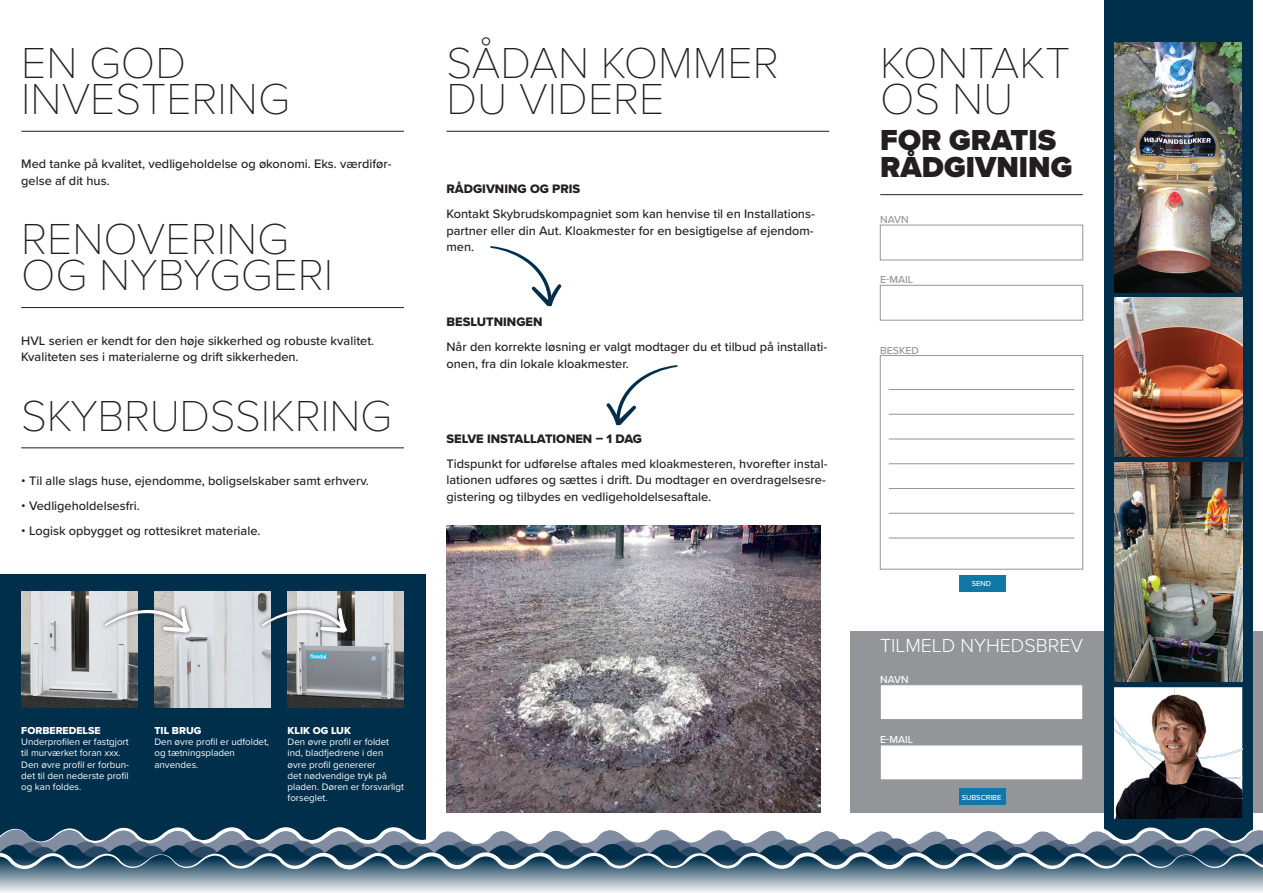
<style>
.page{position:relative;width:1263px;height:893px;background:#fff}
.page>*{position:absolute;margin:0;border:0;box-sizing:border-box;transform-origin:0 0}
.t1{font:100 45px/36px "Proxima Nova T";color:#231f20}
.t2{font:900 30px/27px "Proxima Nova";color:#231f20}
.t3{font:300 19.5px "Proxima Nova";color:#fff}
.t4{font:500 12.75px/16.5px "Proxima Nova";color:#231f20}
.t5{font:12.75px "Proxima Nova Extrabld";color:#231f20}
.t6{font:10.5px "Proxima Nova Extrabld";color:#fff}
.t7{font:500 10.5px "Proxima Nova";color:#939598}
.t8{font:500 10.5px "Proxima Nova";color:#fff}
.t9{font:9.75px/11.2px "Proxima Nova";color:#fff}
.t10{font:500 7.5px "Proxima Nova";color:#fff}
</style>
<div class="page">
<hr style="left:21px;top:131px;width:383px;height:1px;background:#231f20">
<hr style="left:21px;top:307px;width:383px;height:1px;background:#231f20">
<hr style="left:21px;top:448px;width:383px;height:1px;background:#231f20">
<hr style="left:446px;top:131px;width:383px;height:1px;background:#231f20">
<svg style="left:490px;top:246px;width:72px;height:61px"></svg>
<svg style="left:606px;top:365px;width:72px;height:61px"></svg>
<div style="left:0;top:575px;width:425px;height:318px;background:#002f4c"></div>
<img style="left:446px;top:525px;width:375px;height:288px">
<img style="left:21px;top:591px;width:117px;height:117px">
<img style="left:154px;top:591px;width:117px;height:117px">
<img style="left:288px;top:591px;width:116px;height:117px">
<div style="left:100px;top:604px;width:94px;height:33px;background:#231f20;opacity:.75"></div>
<svg style="left:104px;top:603px;width:86px;height:30px"></svg>
<div style="left:257px;top:604px;width:94px;height:33px;background:#231f20;opacity:.75"></div>
<svg style="left:261px;top:603px;width:86px;height:30px"></svg>
<div style="left:850px;top:631px;width:413px;height:182px;background:#939598"></div>
<div style="left:1104px;top:0;width:149px;height:893px;background:#002f4c"></div>
<hr style="left:880px;top:194px;width:203px;height:1px;background:#231f20">
<img style="left:1114px;top:43px;width:127px;height:249px">
<svg style="left:1114px;top:687px;width:128px;height:131px;background:#989291"></svg>
<img style="left:1115px;top:462px;width:127px;height:220px">
<img style="left:1115px;top:298px;width:127px;height:159px">
<div style="left:959px;top:575px;width:47px;height:16px;background:#1077a7"></div>
<div style="left:959px;top:788px;width:47px;height:17px;background:#1077a7"></div>
<div style="left:880px;top:225px;width:203px;height:35px;border:1px solid #939598"></div>
<div style="left:880px;top:285px;width:203px;height:35px;border:1px solid #939598"></div>
<div style="left:880px;top:355px;width:203px;height:214px;background:#fff;border:1px solid #939598"></div>
<div style="left:880px;top:684px;width:203px;height:36px;background:#fff;border:1px solid #939598"></div>
<div style="left:880px;top:745px;width:203px;height:35px;background:#fff;border:1px solid #939598"></div>
<hr style="left:889px;top:389px;width:185px;height:1px;background:#939598">
<hr style="left:889px;top:414px;width:185px;height:1px;background:#939598">
<hr style="left:889px;top:439px;width:185px;height:1px;background:#939598">
<hr style="left:889px;top:463px;width:185px;height:1px;background:#939598">
<hr style="left:889px;top:488px;width:185px;height:1px;background:#939598">
<hr style="left:889px;top:513px;width:185px;height:1px;background:#939598">
<hr style="left:889px;top:538px;width:185px;height:1px;background:#939598">
<svg style="left:0;top:827px;width:1263px;height:66px"></svg>
<h1 class="t1" style="left:21px;top:42px;width:270px">EN GOD<br>INVESTERING</h1>
<p class="t4" style="left:21px;top:155px;width:372px">Med tanke på kvalitet, vedligeholdelse og økonomi. Eks. værdifør&shy;gelse af dit hus.</p>
<h1 class="t1" style="left:21px;top:218px;width:313px">RENOVERING<br>OG NYBYGGERI</h1>
<p class="t4" style="left:21px;top:332px;width:355px">HVL serien er kendt for den høje sikkerhed og robuste kvalitet.<br>Kvaliteten ses i materialerne og drift sikkerheden.</p>
<h1 class="t1" style="left:21px;top:395px;width:372px">SKYBRUDSSIKRING</h1>
<p class="t4" style="left:21px;top:472px;width:349px">• Til alle slags huse, ejendomme, boligselskaber samt erhverv.</p>
<p class="t4" style="left:21px;top:497px;width:120px">• Vedligeholdelsesfri.</p>
<p class="t4" style="left:21px;top:522px;width:241px">• Logisk opbygget og rottesikret materiale.</p>
<h1 class="t1" style="left:446px;top:42px;width:334px">SÅDAN KOMMER<br>DU VIDERE</h1>
<p class="t5" style="left:446px;top:180px;width:135px">RÅDGIVNING OG PRIS</p>
<p class="t4" style="left:446px;top:205px;width:370px;text-align:justify">Kontakt Skybrudskompagniet som kan henvise til en Installations&shy;partner eller din Aut. Kloakmester for en besigtigelse af ejendom&shy;men.</p>
<p class="t5" style="left:446px;top:313px;width:98px">BESLUTNINGEN</p>
<p class="t4" style="left:446px;top:338px;width:382px">Når den korrekte løsning er valgt modtager du et tilbud på installati&shy;onen, fra din lokale kloakmester.</p>
<p class="t5" style="left:446px;top:429px;width:197px">SELVE INSTALLATIONEN – 1 DAG</p>
<p class="t4" style="left:446px;top:455px;width:382px">Tidspunkt for udførelse aftales med kloakmesteren, hvorefter instal&shy;lationen udføres og sættes i drift. Du modtager en overdragelsesre&shy;gistering og tilbydes en vedligeholdelsesaftale.</p>
<p class="t6" style="left:21px;top:722px;width:81px">FORBEREDELSE</p>
<p class="t9" style="left:21px;top:736px;width:109px">Underprofilen er fastgjort til murværket foran xxx.<br>Den øvre profil er forbun&shy;det til den nederste profil og kan foldes.</p>
<p class="t6" style="left:154px;top:722px;width:48px">TIL BRUG</p>
<p class="t9" style="left:154px;top:736px;width:116px">Den øvre profil er udfoldet, og tætningspladen anvendes.</p>
<p class="t6" style="left:288px;top:722px;width:65px">KLIK OG LUK</p>
<p class="t9" style="left:288px;top:736px;width:118px">Den øvre profil er foldet ind, bladfjedrene i den øvre profil genererer<br>det nødvendige tryk på pladen. Døren er forsvarligt forseglet.</p>
<h1 class="t1" style="left:880px;top:42px;width:191px">KONTAKT<br>OS NU</h1>
<h2 class="t2" style="left:880px;top:127px;width:194px">FOR GRATIS<br>RÅDGIVNING</h2>
<p class="t7" style="left:880px;top:212px;width:30px">NAVN</p>
<p class="t7" style="left:880px;top:272px;width:34px">E-MAIL</p>
<p class="t7" style="left:880px;top:342px;width:40px">BESKED</p>
<p class="t10" style="left:972px;top:578px;width:21px">SEND</p>
<h3 class="t3" style="left:880px;top:631px;width:204px">TILMELD NYHEDSBREV</h3>
<p class="t8" style="left:880px;top:672px;width:30px">NAVN</p>
<p class="t8" style="left:880px;top:732px;width:34px">E-MAIL</p>
<p class="t10" style="left:962px;top:792px;width:41px">SUBSCRIBE</p>
</div>
